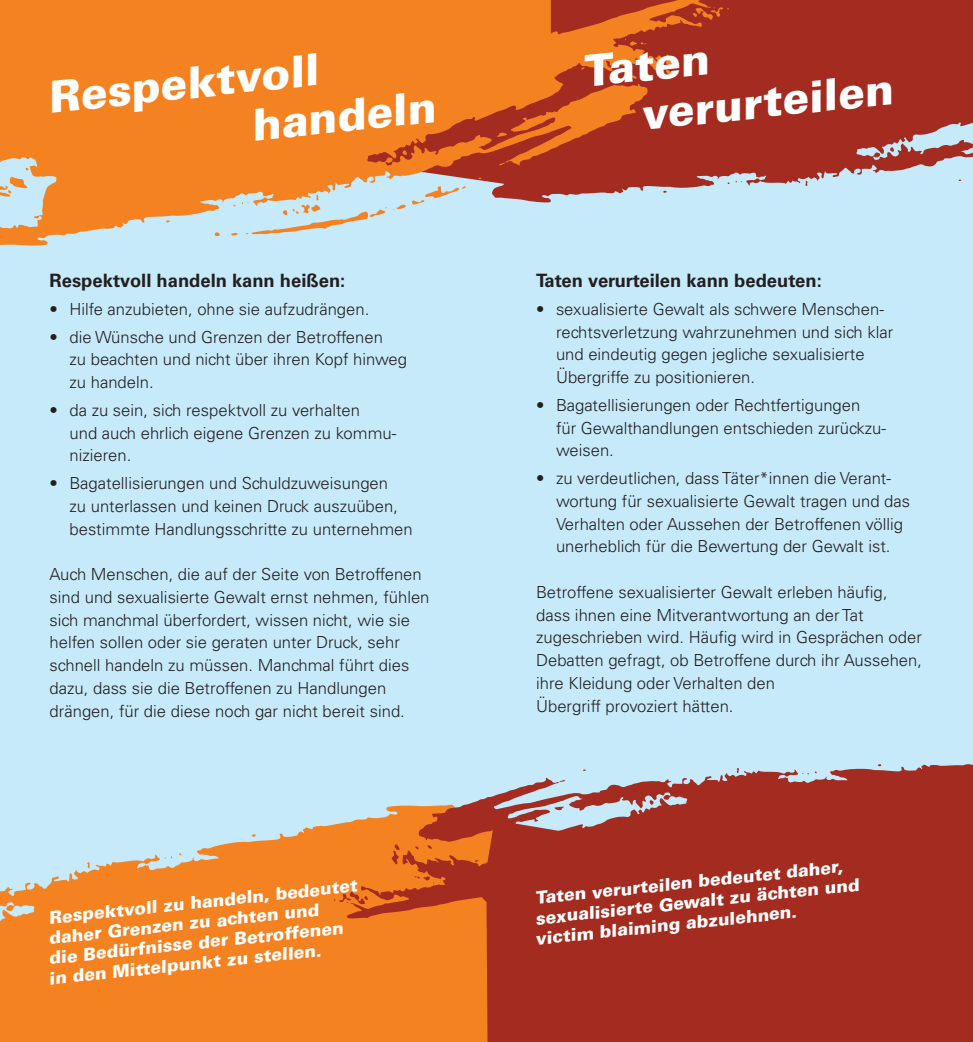
<style>
.page{position:relative;width:973px;height:1042px;background:#fff}
.page>*{position:absolute;margin:0;border:0;box-sizing:border-box;transform-origin:0 0}
.t1{font:900 43.75px/49px "Univers";color:#fff}
.t2{font:700 18.38px "Univers LT Std";color:#231f20}
.t3{font:900 17.5px/20.1px "Univers";color:#fff}
.t4{font:300 16.62px/22.8px "Univers LT Std";color:#231f20}
</style>
<div class="page">
<div style="left:0;top:0;width:972px;height:1042px;background:#c6eafa"></div>
<svg style="left:0;top:822px;width:346px;height:220px;fill:#f58220"></svg>
<svg style="left:713px;top:0;width:259px;height:186px;background:#a63f37"></svg>
<svg style="left:0;top:0;width:713px;height:246px;fill:#f58220"></svg>
<svg style="left:230px;top:194px;width:156px;height:41px"></svg>
<svg style="left:402px;top:149px;width:5px;height:6px"></svg>
<svg style="left:625px;top:39px;width:21px;height:7px"></svg>
<svg style="left:580px;top:67px;width:4px;height:3px"></svg>
<svg style="left:631px;top:75px;width:6px;height:4px"></svg>
<svg style="left:0;top:177px;width:27px;height:20px"></svg>
<svg style="left:497px;top:132px;width:10px;height:5px"></svg>
<svg style="left:392px;top:186px;width:73px;height:24px"></svg>
<svg style="left:665px;top:53px;width:8px;height:23px"></svg>
<svg style="left:645px;top:73px;width:4px;height:3px"></svg>
<svg style="left:499px;top:162px;width:6px;height:4px"></svg>
<svg style="left:691px;top:7px;width:38px;height:13px"></svg>
<svg style="left:333px;top:891px;width:13px;height:13px"></svg>
<svg style="left:346px;top:764px;width:626px;height:278px;background:#b34a34"></svg>
<h1 class="t1" style="left:243px;top:52px;width:186px;text-indent:-199px;rotate:-6deg">Respektvoll handeln</h1>
<h1 class="t1" style="left:633px;top:41px;width:254px;text-indent:-53px;rotate:-6deg">Taten verurteilen</h1>
<p class="t2" style="left:50px;top:270px;width:297px">Respektvoll handeln kann heißen:</p>
<p class="t4" style="left:50px;top:298px;width:321px">• Hilfe anzubieten, ohne sie aufzudrängen.</p>
<p class="t4" style="left:69px;top:325px;width:339px;text-indent:-20px">• die Wünsche und Grenzen der Betroffenen<br>zu beachten und nicht über ihren Kopf hinweg zu handeln.</p>
<p class="t4" style="left:69px;top:399px;width:328px;text-indent:-20px">• da zu sein, sich respektvoll zu verhalten<br>und auch ehrlich eigene Grenzen zu kommu&shy;nizieren.</p>
<p class="t4" style="left:69px;top:472px;width:344px;text-indent:-20px">• Bagatellisierungen und Schuldzuweisungen<br>zu unterlassen und keinen Druck auszuüben, bestimmte Handlungsschritte zu unternehmen</p>
<p class="t4" style="left:50px;top:563px;width:381px">Auch Menschen, die auf der Seite von Betroffenen sind und sexualisierte Gewalt ernst nehmen, fühlen sich manchmal überfordert, wissen nicht, wie sie helfen sollen oder sie geraten unter Druck, sehr schnell handeln zu müssen. Manchmal führt dies dazu, dass sie die Betroffenen zu Handlungen drängen, für die diese noch gar nicht bereit sind.</p>
<p class="t3" style="left:42px;top:908px;width:318px;text-indent:6px;rotate:-6deg">Respektvoll zu handeln, bedeutet daher Grenzen zu achten und<br>die Bedürfnisse der Betroffenen in den Mittelpunkt zu stellen.</p>
<p class="t2" style="left:536px;top:270px;width:287px">Taten verurteilen kann bedeuten:</p>
<p class="t4" style="left:556px;top:298px;width:339px;text-indent:-20px">• sexualisierte Gewalt als schwere Menschen&shy;rechtsverletzung wahrzunehmen und sich klar und eindeutig gegen jegliche sexualisierte Übergriffe zu positionieren.</p>
<p class="t4" style="left:556px;top:394px;width:331px;text-indent:-20px">• Bagatellisierungen oder Rechtfertigungen<br>für Gewalthandlungen entschieden zurückzu&shy;weisen.</p>
<p class="t4" style="left:556px;top:467px;width:355px;text-indent:-20px">• zu verdeutlichen, dass Täter*innen die Verant&shy;wortung für sexualisierte Gewalt tragen und das Verhalten oder Aussehen der Betroffenen völlig unerheblich für die Bewertung der Gewalt ist.</p>
<p class="t4" style="left:536px;top:580px;width:387px">Betroffene sexualisierter Gewalt erleben häufig, dass ihnen eine Mitverantwortung an der Tat zugeschrieben wird. Häufig wird in Gesprächen oder Debatten gefragt, ob Betroffene durch ihr Aussehen, ihre Kleidung oder Verhalten den<br>Übergriff provoziert hätten.</p>
<p class="t3" style="left:530px;top:888px;width:329px;rotate:-6deg">Taten verurteilen bedeutet daher, sexualisierte Gewalt zu ächten und victim blaiming abzulehnen.</p>
</div>
